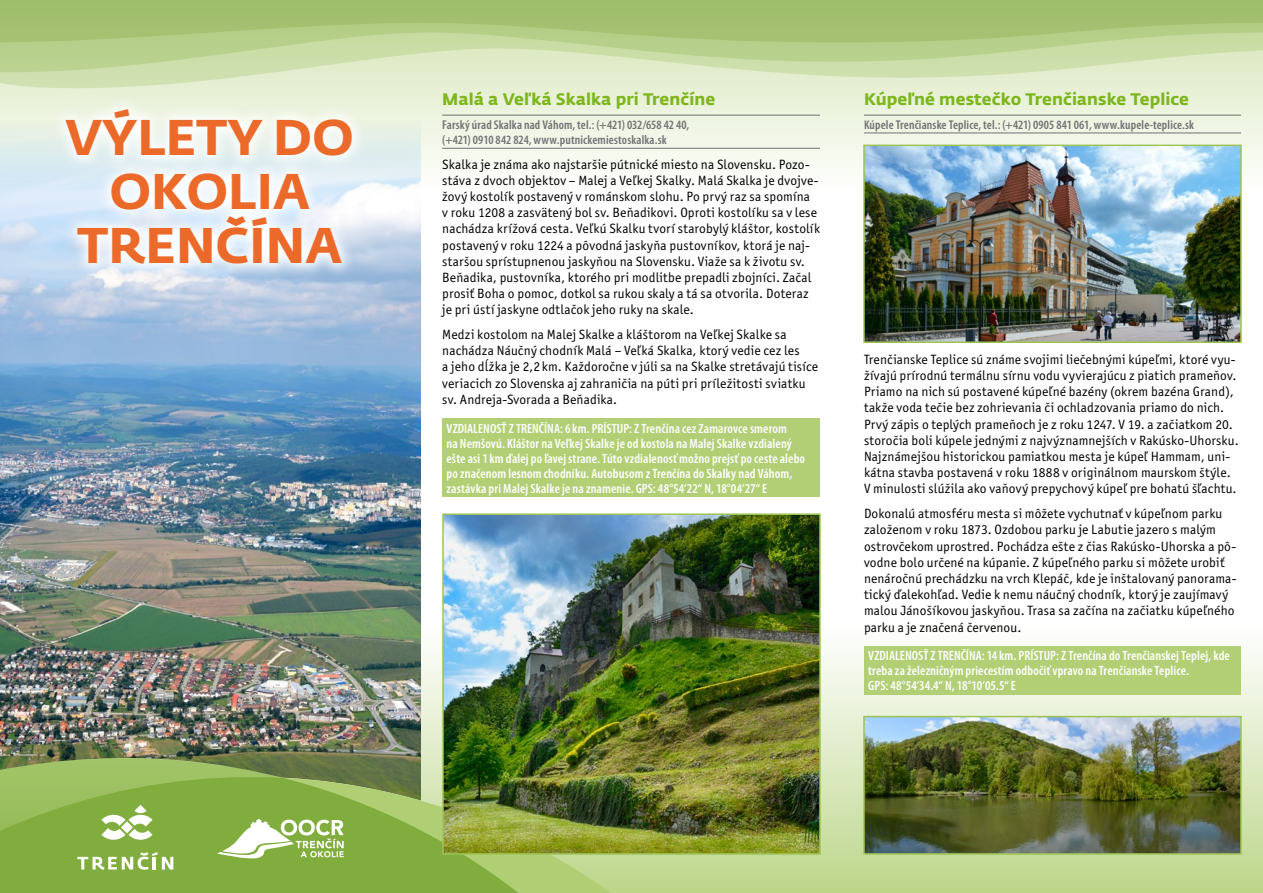
<style>
.page{position:relative;width:1263px;height:893px;background:#fff}
.page>*{position:absolute;margin:0;border:0;box-sizing:border-box;transform-origin:0 0}
.t1{font:700 49.65px/54px "Fedra Sans CE";color:#eb6a29;text-align:center}
.t2{font:700 16.5px "Fedra Sans CE";letter-spacing:.005em;color:#7db61c}
.t3{font:13.5px/16.2px "Officina San Itc TEE";letter-spacing:.015em;color:#000}
.t4{font:600 condensed 13.5px/15px "Myriad Pro";letter-spacing:.01em;color:#fff}
.t5{font:600 condensed 12.75px/15.3px "Myriad Pro";letter-spacing:.01em;color:#707172}
</style>
<div class="page">
<img style="left:0;top:334px;width:421px;height:383px">
<svg style="left:0;top:191px;width:421px;height:143px;background:#bacde5"></svg>
<svg style="left:0;top:88px;width:421px;height:103px;background:#e4efe4"></svg>
<svg style="left:50px;top:94px;width:318px;height:185px"></svg>
<img style="left:0;top:717px;width:421px;height:39px">
<svg style="left:0;top:756px;width:421px;height:137px;background:#83aa46"></svg>
<svg style="left:101px;top:805px;width:52px;height:36px"></svg>
<svg style="left:77px;top:852px;width:96px;height:18px"></svg>
<svg style="left:217px;top:819px;width:127px;height:42px"></svg>
<div style="left:421px;top:625px;width:421px;height:268px;background:linear-gradient(to bottom,#fff,#bdd68b)"></div>
<img style="left:421px;top:0;width:1px;height:801px">
<svg style="left:421px;top:88px;width:421px;height:103px"></svg>
<hr style="left:442px;top:115px;width:378px;height:1px;background:#707172">
<hr style="left:442px;top:148px;width:378px;height:1px;background:#707172">
<div style="left:442px;top:418px;width:378px;height:79px;background:#b2cf76"></div>
<svg style="left:421px;top:717px;width:264px;height:176px;background:#c5db99"></svg>
<svg style="left:421px;top:756px;width:158px;height:137px;background:#a3c569"></svg>
<img style="left:445px;top:516px;width:373px;height:336px">
<div style="left:442px;top:513px;width:379px;height:342px;border:2px solid #9dc453"></div>
<div style="left:842px;top:625px;width:421px;height:268px;background:linear-gradient(to bottom,#fff,#bdd68b)"></div>
<svg style="left:842px;top:88px;width:421px;height:79px;background:#eaf1dd"></svg>
<svg style="left:0;top:0;width:1263px;height:88px;background:#bcd295"></svg>
<img style="left:866px;top:719px;width:373px;height:133px">
<div style="left:863px;top:716px;width:379px;height:139px;border:2px solid #9dc453"></div>
<hr style="left:864px;top:115px;width:377px;height:1px;background:#707172">
<hr style="left:864px;top:133px;width:377px;height:1px;background:#707172">
<div style="left:864px;top:646px;width:377px;height:49px;background:#b2cf76"></div>
<img style="left:866px;top:148px;width:373px;height:192px">
<div style="left:863px;top:145px;width:379px;height:198px;border:2px solid #9dc453"></div>
<p class="t1" style="left:66px;top:110px;width:290px">VÝLETY DO<br>OKOLIA<br>TRENČÍNA</p>
<p class="t2" style="left:442px;top:88px;width:275px">Malá a Veľká Skalka pri Trenčíne</p>
<p class="t5" style="left:442px;top:116px;width:249px">Farský úrad Skalka nad Váhom, tel.: (+421) 032/658 42 40, (+421) 0910 842 824, www.putnickemiestoskalka.sk</p>
<p class="t3" style="left:442px;top:156px;width:379px">Skalka je známa ako najstaršie pútnické miesto na Slovensku. Pozo&shy;stáva z dvoch objektov – Malej a Veľkej Skalky. Malá Skalka je dvojve&shy;žový kostolík postavený v románskom slohu. Po prvý raz sa spomína<br>v roku 1208 a zasvätený bol sv. Beňadikovi. Oproti kostolíku sa v lese nachádza krížová cesta. Veľkú Skalku tvorí starobylý kláštor, kostolík postavený v roku 1224 a pôvodná jaskyňa pustovníkov, ktorá je naj&shy;staršou sprístupnenou jaskyňou na Slovensku. Viaže sa k životu sv.<br>Beňadika, pustovníka, ktorého pri modlitbe prepadli zbojníci. Začal prosiť Boha o pomoc, dotkol sa rukou skaly a tá sa otvorila. Doteraz je pri ústí jaskyne odtlačok jeho ruky na skale.</p>
<p class="t3" style="left:442px;top:326px;width:377px">Medzi kostolom na Malej Skalke a kláštorom na Veľkej Skalke sa nachádza Náučný chodník Malá – Veľká Skalka, ktorý vedie cez les<br>a jeho dĺžka je 2,2km. Každoročne v júli sa na Skalke stretávajú tisíce veriacich zo Slovenska aj zahraničia na púti pri príležitosti sviatku sv. Andreja-Svorada a Beňadika.</p>
<p class="t4" style="left:446px;top:420px;width:360px">VZDIALENOSŤ Z TRENČÍNA: 6 km. PRÍSTUP: Z Trenčína cez Zamarovce smerom<br>na Nemšovú. Kláštor na Veľkej Skalke je od kostola na Malej Skalke vzdialený ešte asi 1 km ďalej po ľavej strane. Túto vzdialenosť možno prejsť po ceste alebo po značenom lesnom chodníku. Autobusom z Trenčína do Skalky nad Váhom, zastávka pri Malej Skalke je na znamenie. GPS: 48°54‘22“ N, 18°04‘27“ E</p>
<p class="t2" style="left:864px;top:88px;width:326px">Kúpeľné mestečko Trenčianske Teplice</p>
<p class="t5" style="left:864px;top:116px;width:332px">Kúpele Trenčianske Teplice, tel.: (+421) 0905 841 061, www.kupele-teplice.sk</p>
<p class="t3" style="left:864px;top:351px;width:376px">Trenčianske Teplice sú známe svojimi liečebnými kúpeľmi, ktoré vyu&shy;žívajú prírodnú termálnu sírnu vodu vyvierajúcu z piatich prameňov.<br>Priamo na nich sú postavené kúpeľné bazény (okrem bazéna Grand), takže voda tečie bez zohrievania či ochladzovania priamo do nich.<br>Prvý zápis o teplých prameňoch je z roku 1247. V 19. a začiatkom 20. storočia boli kúpele jednými z najvýznamnejších v Rakúsko-Uhorsku.<br>Najznámejšou historickou pamiatkou mesta je kúpeľ Hammam, uni&shy;kátna stavba postavená v roku 1888 v originálnom maurskom štýle.<br>V minulosti slúžila ako vaňový prepychový kúpeľ pre bohatú šľachtu.</p>
<p class="t3" style="left:864px;top:506px;width:374px">Dokonalú atmosféru mesta si môžete vychutnať v kúpeľnom parku založenom v roku 1873. Ozdobou parku je Labutie jazero s malým ostrovčekom uprostred. Pochádza ešte z čias Rakúsko-Uhorska a pô&shy;vodne bolo určené na kúpanie. Z kúpeľného parku si môžete urobiť nenáročnú prechádzku na vrch Klepáč, kde je inštalovaný panorama&shy;tický ďalekohľad. Vedie k nemu náučný chodník, ktorý je zaujímavý malou Jánošíkovou jaskyňou. Trasa sa začína na začiatku kúpeľného parku a je značená červenou.</p>
<p class="t4" style="left:868px;top:648px;width:363px">VZDIALENOSŤ Z TRENČÍNA: 14 km. PRÍSTUP: Z Trenčína do Trenčianskej Teplej, kde treba za železničným priecestím odbočiť vpravo na Trenčianske Teplice.<br>GPS: 48°54‘34.4“ N, 18°10‘05.5“ E</p>
</div>
